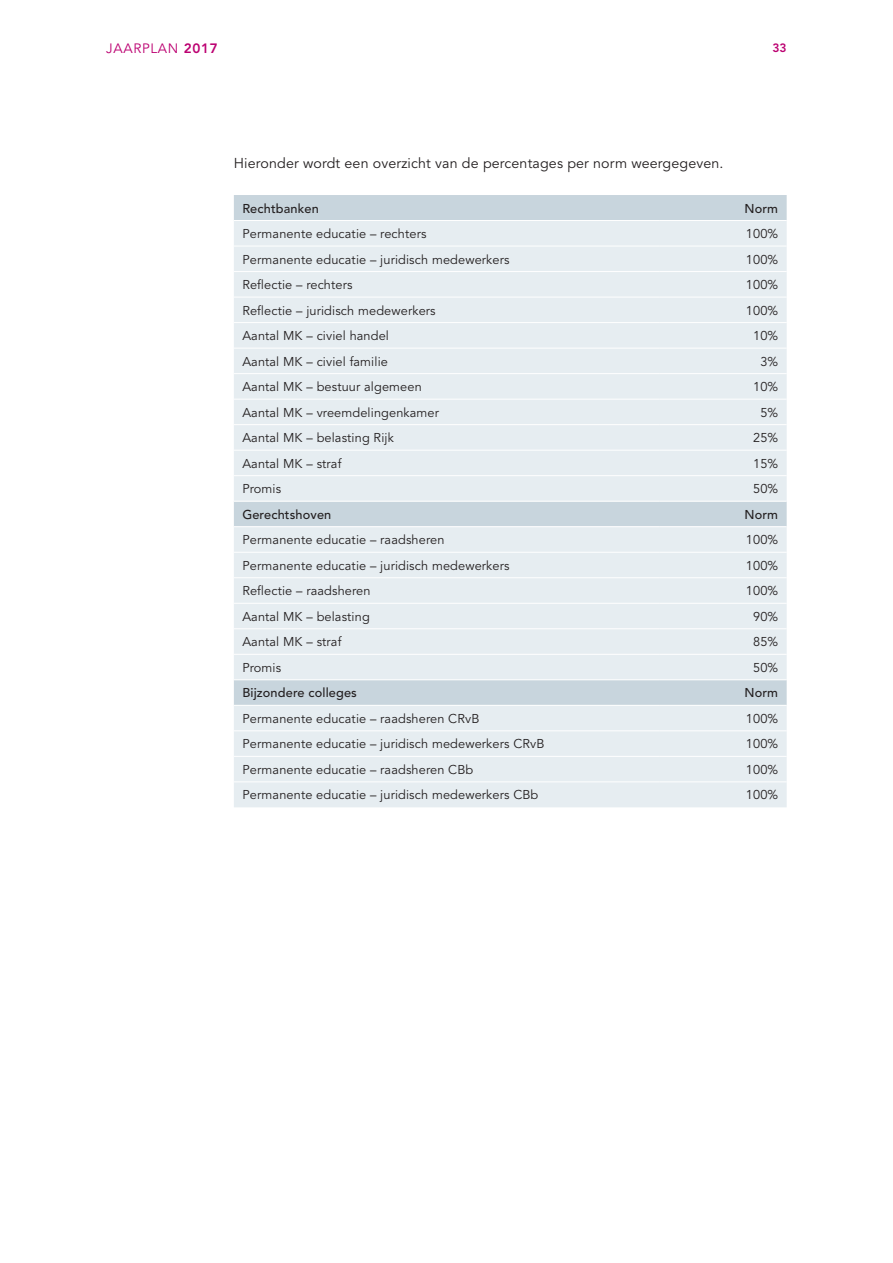
<style>
.page{position:relative;width:893px;height:1263px;background:#fff}
.page>*{position:absolute;margin:0;border:0;box-sizing:border-box;transform-origin:0 0}
.looptekst{font:14.25px "Avenir";letter-spacing:.01em;color:#231f20}
.t1{font:13.5px "Avenir";letter-spacing:.05em;color:#bc0171}
.tabel{font:12.75px "Avenir";letter-spacing:.01em;color:#231f20}
.tabel-2{font:500 12.75px "Avenir";letter-spacing:.01em;color:#231f20}
.t2{font:800 12px "Avenir";color:#bc0171}
.s1{font-weight:800}
</style>
<div class="page">
<div style="left:234px;top:195px;width:553px;height:25px;background:#c8d5dd"></div>
<svg style="left:234px;top:221px;width:553px;height:586px;background:#e3ebef"></svg>
<hr style="left:234px;top:246px;width:425px;height:1px;background:#fff">
<hr style="left:659px;top:246px;width:128px;height:1px;background:#fff">
<hr style="left:234px;top:271px;width:425px;height:1px;background:#fff">
<hr style="left:659px;top:271px;width:128px;height:1px;background:#fff">
<hr style="left:234px;top:297px;width:425px;height:1px;background:#fff">
<hr style="left:659px;top:297px;width:128px;height:1px;background:#fff">
<hr style="left:234px;top:322px;width:425px;height:1px;background:#fff">
<hr style="left:659px;top:322px;width:128px;height:1px;background:#fff">
<hr style="left:234px;top:348px;width:425px;height:1px;background:#fff">
<hr style="left:659px;top:348px;width:128px;height:1px;background:#fff">
<hr style="left:234px;top:373px;width:425px;height:1px;background:#fff">
<hr style="left:659px;top:373px;width:128px;height:1px;background:#fff">
<hr style="left:234px;top:399px;width:425px;height:1px;background:#fff">
<hr style="left:659px;top:399px;width:128px;height:1px;background:#fff">
<hr style="left:234px;top:424px;width:425px;height:1px;background:#fff">
<hr style="left:659px;top:424px;width:128px;height:1px;background:#fff">
<hr style="left:234px;top:450px;width:425px;height:1px;background:#fff">
<hr style="left:659px;top:450px;width:128px;height:1px;background:#fff">
<hr style="left:234px;top:475px;width:425px;height:1px;background:#fff">
<hr style="left:659px;top:475px;width:128px;height:1px;background:#fff">
<hr style="left:234px;top:501px;width:425px;height:1px;background:#fff">
<hr style="left:659px;top:501px;width:128px;height:1px;background:#fff">
<hr style="left:234px;top:526px;width:425px;height:1px;background:#fff">
<hr style="left:659px;top:526px;width:128px;height:1px;background:#fff">
<hr style="left:234px;top:552px;width:425px;height:1px;background:#fff">
<hr style="left:659px;top:552px;width:128px;height:1px;background:#fff">
<hr style="left:234px;top:577px;width:425px;height:1px;background:#fff">
<hr style="left:659px;top:577px;width:128px;height:1px;background:#fff">
<hr style="left:234px;top:603px;width:425px;height:1px;background:#fff">
<hr style="left:659px;top:603px;width:128px;height:1px;background:#fff">
<hr style="left:234px;top:628px;width:425px;height:1px;background:#fff">
<hr style="left:659px;top:628px;width:128px;height:1px;background:#fff">
<hr style="left:234px;top:654px;width:425px;height:1px;background:#fff">
<hr style="left:659px;top:654px;width:128px;height:1px;background:#fff">
<hr style="left:234px;top:679px;width:425px;height:1px;background:#fff">
<hr style="left:659px;top:679px;width:128px;height:1px;background:#fff">
<hr style="left:234px;top:705px;width:425px;height:1px;background:#fff">
<hr style="left:659px;top:705px;width:128px;height:1px;background:#fff">
<hr style="left:234px;top:730px;width:425px;height:1px;background:#fff">
<hr style="left:659px;top:730px;width:128px;height:1px;background:#fff">
<hr style="left:234px;top:756px;width:425px;height:1px;background:#fff">
<hr style="left:659px;top:756px;width:128px;height:1px;background:#fff">
<hr style="left:234px;top:781px;width:425px;height:1px;background:#fff">
<hr style="left:659px;top:781px;width:128px;height:1px;background:#fff">
<p class="t1" style="left:106px;top:40px;width:113px">JAARPLAN <span class="s1">2017</span></p>
<p class="t2" style="left:772px;top:40px;width:16px">33</p>
<p class="looptekst" style="left:234px;top:155px;width:491px">Hieronder wordt een overzicht van de percentages per norm weergegeven.</p>
<p class="tabel-2" style="left:242px;top:201px;width:78px">Rechtbanken</p>
<p class="tabel-2" style="left:744px;top:201px;width:35px">Norm</p>
<p class="tabel" style="left:242px;top:226px;width:186px">Permanente educatie – rechters</p>
<p class="tabel" style="left:746px;top:226px;width:34px">100%</p>
<p class="tabel" style="left:242px;top:252px;width:269px">Permanente educatie – juridisch medewerkers</p>
<p class="tabel" style="left:746px;top:252px;width:34px">100%</p>
<p class="tabel" style="left:242px;top:277px;width:112px">Reflectie – rechters</p>
<p class="tabel" style="left:746px;top:277px;width:34px">100%</p>
<p class="tabel" style="left:242px;top:303px;width:195px">Reflectie – juridisch medewerkers</p>
<p class="tabel" style="left:746px;top:303px;width:34px">100%</p>
<p class="tabel" style="left:242px;top:328px;width:148px">Aantal MK – civiel handel</p>
<p class="tabel" style="left:753px;top:328px;width:27px">10%</p>
<p class="tabel" style="left:242px;top:354px;width:147px">Aantal MK – civiel familie</p>
<p class="tabel" style="left:760px;top:354px;width:19px">3%</p>
<p class="tabel" style="left:242px;top:379px;width:181px">Aantal MK – bestuur algemeen</p>
<p class="tabel" style="left:753px;top:379px;width:27px">10%</p>
<p class="tabel" style="left:242px;top:405px;width:198px">Aantal MK – vreemdelingenkamer</p>
<p class="tabel" style="left:760px;top:405px;width:19px">5%</p>
<p class="tabel" style="left:242px;top:430px;width:153px">Aantal MK – belasting Rijk</p>
<p class="tabel" style="left:753px;top:430px;width:27px">25%</p>
<p class="tabel" style="left:242px;top:456px;width:101px">Aantal MK – straf</p>
<p class="tabel" style="left:753px;top:456px;width:27px">15%</p>
<p class="tabel" style="left:242px;top:482px;width:40px">Promis</p>
<p class="tabel" style="left:753px;top:482px;width:27px">50%</p>
<p class="tabel-2" style="left:242px;top:507px;width:90px">Gerechtshoven</p>
<p class="tabel-2" style="left:744px;top:507px;width:35px">Norm</p>
<p class="tabel" style="left:242px;top:533px;width:204px">Permanente educatie – raadsheren</p>
<p class="tabel" style="left:746px;top:533px;width:34px">100%</p>
<p class="tabel" style="left:242px;top:558px;width:269px">Permanente educatie – juridisch medewerkers</p>
<p class="tabel" style="left:746px;top:558px;width:34px">100%</p>
<p class="tabel" style="left:242px;top:584px;width:130px">Reflectie – raadsheren</p>
<p class="tabel" style="left:746px;top:584px;width:34px">100%</p>
<p class="tabel" style="left:242px;top:609px;width:129px">Aantal MK – belasting</p>
<p class="tabel" style="left:753px;top:609px;width:27px">90%</p>
<p class="tabel" style="left:242px;top:635px;width:101px">Aantal MK – straf</p>
<p class="tabel" style="left:753px;top:635px;width:27px">85%</p>
<p class="tabel" style="left:242px;top:660px;width:40px">Promis</p>
<p class="tabel" style="left:753px;top:660px;width:27px">50%</p>
<p class="tabel-2" style="left:242px;top:686px;width:116px">Bijzondere colleges</p>
<p class="tabel-2" style="left:744px;top:686px;width:35px">Norm</p>
<p class="tabel" style="left:242px;top:711px;width:238px">Permanente educatie – raadsheren CRvB</p>
<p class="tabel" style="left:746px;top:711px;width:34px">100%</p>
<p class="tabel" style="left:242px;top:737px;width:304px">Permanente educatie – juridisch medewerkers CRvB</p>
<p class="tabel" style="left:746px;top:737px;width:34px">100%</p>
<p class="tabel" style="left:242px;top:762px;width:232px">Permanente educatie – raadsheren CBb</p>
<p class="tabel" style="left:746px;top:762px;width:34px">100%</p>
<p class="tabel" style="left:242px;top:788px;width:298px">Permanente educatie – juridisch medewerkers CBb</p>
<p class="tabel" style="left:746px;top:788px;width:34px">100%</p>
</div>
